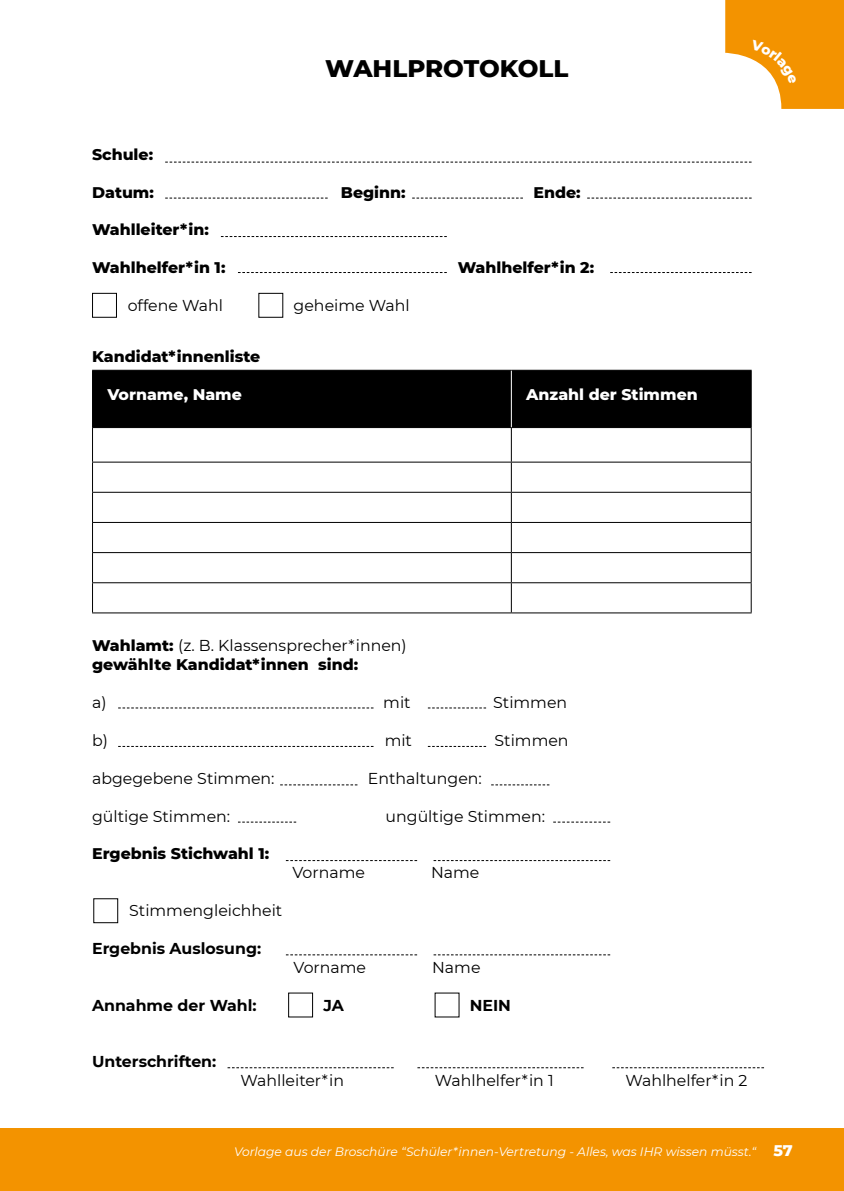
<style>
.page{position:relative;width:844px;height:1191px;background:#fff}
.page>*{position:absolute;margin:0;border:0;box-sizing:border-box;transform-origin:0 0}
.t1{font:800 24.5px "Montserrat";color:#000}
.t2{font:15.75px "Montserrat";color:#000}
.t3{font:800 15.75px "Montserrat";color:#000}
.t4{font:700 15.75px "Montserrat";color:#000}
.t5{font:800 15.75px "Montserrat";color:#fff}
.t6{font:italic 12.25px "Montserrat";color:#fff}
.s1{font-weight:800}
</style>
<div class="page">
<div style="left:0;top:1128px;width:843px;height:63px;background:#f39300"></div>
<div style="left:92px;top:293px;width:25px;height:25px;border:1px solid #000"></div>
<div style="left:93px;top:898px;width:25px;height:25px;border:1px solid #000"></div>
<div style="left:288px;top:992px;width:25px;height:25px;border:1px solid #000"></div>
<div style="left:258px;top:293px;width:25px;height:25px;border:1px solid #000"></div>
<svg style="left:165px;top:162px;width:586px;height:1px"></svg>
<svg style="left:165px;top:198px;width:162px;height:1px"></svg>
<svg style="left:221px;top:236px;width:225px;height:1px"></svg>
<svg style="left:238px;top:272px;width:208px;height:1px"></svg>
<svg style="left:118px;top:707px;width:255px;height:1px"></svg>
<svg style="left:118px;top:746px;width:255px;height:1px"></svg>
<svg style="left:428px;top:746px;width:58px;height:1px"></svg>
<svg style="left:280px;top:784px;width:77px;height:1px"></svg>
<svg style="left:286px;top:860px;width:131px;height:1px"></svg>
<svg style="left:286px;top:954px;width:131px;height:1px"></svg>
<svg style="left:227px;top:1067px;width:166px;height:1px"></svg>
<svg style="left:417px;top:1067px;width:166px;height:1px"></svg>
<svg style="left:612px;top:1067px;width:151px;height:1px"></svg>
<svg style="left:433px;top:860px;width:177px;height:1px"></svg>
<svg style="left:433px;top:954px;width:177px;height:1px"></svg>
<svg style="left:238px;top:821px;width:58px;height:1px"></svg>
<svg style="left:491px;top:784px;width:58px;height:1px"></svg>
<svg style="left:553px;top:821px;width:57px;height:1px"></svg>
<svg style="left:428px;top:707px;width:58px;height:1px"></svg>
<svg style="left:610px;top:272px;width:141px;height:1px"></svg>
<svg style="left:412px;top:198px;width:111px;height:1px"></svg>
<svg style="left:587px;top:198px;width:164px;height:1px"></svg>
<div style="left:93px;top:371px;width:657px;height:56px;background:#000"></div>
<hr style="left:92px;top:370px;width:419px;height:1px;background:#000">
<hr style="left:92px;top:371px;width:1px;height:56px;background:#000">
<hr style="left:511px;top:370px;width:240px;height:1px;background:#000">
<hr style="left:750px;top:371px;width:1px;height:56px;background:#000">
<hr style="left:92px;top:427px;width:419px;height:1px;background:#000">
<hr style="left:92px;top:428px;width:1px;height:34px;background:#000">
<hr style="left:511px;top:427px;width:240px;height:1px;background:#000">
<hr style="left:511px;top:428px;width:1px;height:34px;background:#000">
<hr style="left:750px;top:428px;width:1px;height:34px;background:#000">
<hr style="left:92px;top:462px;width:419px;height:1px;background:#000">
<hr style="left:92px;top:462px;width:1px;height:30px;background:#000">
<hr style="left:511px;top:462px;width:240px;height:1px;background:#000">
<hr style="left:511px;top:462px;width:1px;height:30px;background:#000">
<hr style="left:750px;top:462px;width:1px;height:30px;background:#000">
<hr style="left:92px;top:492px;width:419px;height:1px;background:#000">
<hr style="left:511px;top:492px;width:240px;height:1px;background:#000">
<hr style="left:92px;top:522px;width:419px;height:1px;background:#000">
<hr style="left:511px;top:522px;width:240px;height:1px;background:#000">
<hr style="left:92px;top:552px;width:419px;height:1px;background:#000">
<hr style="left:511px;top:552px;width:240px;height:1px;background:#000">
<hr style="left:92px;top:582px;width:419px;height:1px;background:#000">
<svg style="left:92px;top:493px;width:1px;height:119px"></svg>
<hr style="left:511px;top:582px;width:240px;height:1px;background:#000">
<svg style="left:511px;top:493px;width:1px;height:119px"></svg>
<svg style="left:750px;top:493px;width:1px;height:119px"></svg>
<hr style="left:92px;top:612px;width:419px;height:1px;background:#000">
<hr style="left:511px;top:612px;width:240px;height:1px;background:#000">
<hr style="left:511px;top:371px;width:1px;height:56px;background:#fff">
<svg style="left:725px;top:0;width:118px;height:109px"></svg>
<p class="t1" style="left:325px;top:50px;width:244px">WAHLPROTOKOLL</p>
<p class="t3" style="left:92px;top:143px;width:63px">Schule:</p>
<p class="t3" style="left:92px;top:180px;width:63px">Datum:</p>
<p class="t3" style="left:341px;top:180px;width:66px">Beginn:</p>
<p class="t3" style="left:533px;top:180px;width:49px">Ende:</p>
<p class="t3" style="left:92px;top:218px;width:118px">Wahlleiter*in:</p>
<p class="t3" style="left:92px;top:256px;width:135px">Wahlhelfer*in 1:</p>
<p class="t3" style="left:457px;top:256px;width:138px">Wahlhelfer*in 2:</p>
<p class="t2" style="left:128px;top:294px;width:97px">offene Wahl</p>
<p class="t2" style="left:293px;top:294px;width:117px">geheime Wahl</p>
<p class="t3" style="left:92px;top:345px;width:170px">Kandidat*innenliste</p>
<p class="t5" style="left:107px;top:383px;width:136px">Vorname, Name</p>
<p class="t5" style="left:526px;top:383px;width:173px">Anzahl der Stimmen</p>
<p class="t2" style="left:92px;top:635px;width:316px"><span class="s1">Wahlamt:</span> (z. B. Klassensprecher*innen)</p>
<p class="t3" style="left:92px;top:653px;width:267px">gewählte Kandidat*innen sind:</p>
<p class="t2" style="left:92px;top:691px;width:16px">a)</p>
<p class="t2" style="left:383px;top:691px;width:29px">mit</p>
<p class="t2" style="left:493px;top:691px;width:75px">Stimmen</p>
<p class="t2" style="left:92px;top:729px;width:17px">b)</p>
<p class="t2" style="left:384px;top:729px;width:29px">mit</p>
<p class="t2" style="left:494px;top:729px;width:75px">Stimmen</p>
<p class="t2" style="left:92px;top:767px;width:184px">abgegebene Stimmen:</p>
<p class="t2" style="left:368px;top:767px;width:115px">Enthaltungen:</p>
<p class="t2" style="left:92px;top:805px;width:140px">gültige Stimmen:</p>
<p class="t2" style="left:385px;top:805px;width:161px">ungültige Stimmen:</p>
<p class="t3" style="left:92px;top:842px;width:179px">Ergebnis Stichwahl 1:</p>
<p class="t2" style="left:292px;top:861px;width:74px">Vorname</p>
<p class="t2" style="left:431px;top:861px;width:50px">Name</p>
<p class="t2" style="left:129px;top:899px;width:155px">Stimmengleichheit</p>
<p class="t4" style="left:92px;top:937px;width:170px">Ergebnis Auslosung:</p>
<p class="t2" style="left:293px;top:956px;width:74px">Vorname</p>
<p class="t2" style="left:432px;top:956px;width:50px">Name</p>
<p class="t4" style="left:92px;top:993px;width:166px">Annahme der Wahl:</p>
<p class="t4" style="left:323px;top:993px;width:22px">JA</p>
<p class="t4" style="left:469px;top:993px;width:43px">NEIN</p>
<p class="t4" style="left:92px;top:1050px;width:126px">Unterschriften:</p>
<p class="t2" style="left:240px;top:1069px;width:105px">Wahlleiter*in</p>
<p class="t2" style="left:435px;top:1069px;width:120px">Wahlhelfer*in 1</p>
<p class="t2" style="left:625px;top:1069px;width:124px">Wahlhelfer*in 2</p>
<p class="t6" style="left:234px;top:1142px;width:523px">Vorlage aus der Broschüre “Schüler*innen-Vertretung - Alles, was IHR wissen müsst.“</p>
<p class="t5" style="left:773px;top:1138px;width:21px">57</p>
</div>
